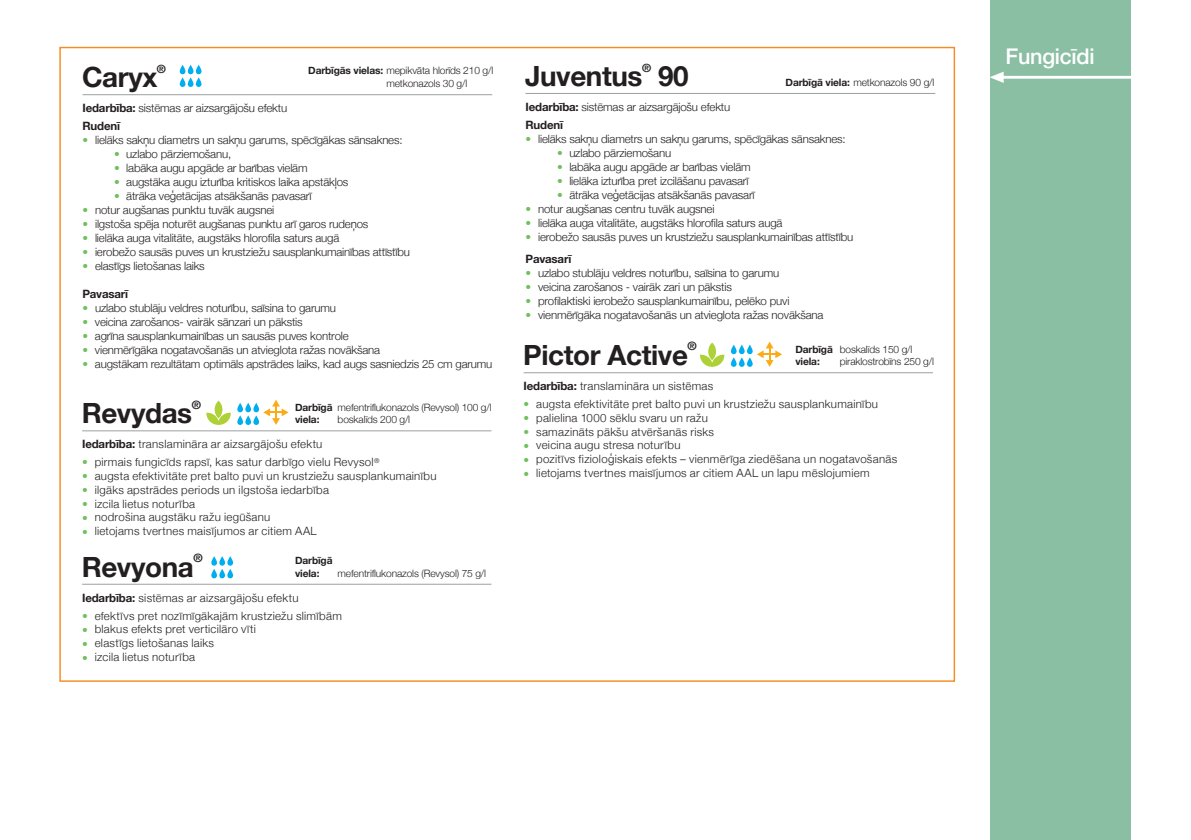
<style>
.page{position:relative;width:1191px;height:840px;background:#fff}
.page>*{position:absolute;margin:0;border:0;box-sizing:border-box;transform-origin:0 0}
.t1{font:700 27.8px "Helvetica Neue";letter-spacing:-.015em;color:#231f20}
.t2{font:500 21.6px "Helvetica Neue";letter-spacing:-.015em;color:#fff}
.t3{font:700 11.6px "Helvetica Neue";color:#231f20}
.t4{font:300 11.4px/18px "Helvetica Neue";letter-spacing:-.015em;color:#231f20}
.t5{font:300 11.4px/13.8px "Helvetica Neue";letter-spacing:.025em;color:#231f20}
.t6{font:300 11.4px/14px "Helvetica Neue";color:#6fc05a;text-align:justify}
.t7{font:700 11.4px "Helvetica Neue";letter-spacing:-.015em;color:#231f20}
.t8{font:300 10.2px/13px "Helvetica Neue";letter-spacing:-.015em;color:#231f20}
.t9{font:700 10.2px/12.2px "Helvetica Neue";letter-spacing:-.015em;color:#231f20}
.s1{font-weight:700}
.s2{color:#6fc05a}
</style>
<div class="page">
<div style="left:990px;top:0;width:140px;height:839px;background:#8bbfa3"></div>
<hr style="left:1002px;top:76px;width:139px;height:3px;background:#fff">
<svg style="left:990px;top:72px;width:13px;height:11px"></svg>
<hr style="left:525px;top:93px;width:410px;height:1px;background:#9d9fa2">
<hr style="left:82px;top:94px;width:410px;height:1px;background:#9d9fa2">
<svg style="left:180px;top:77px;width:5px;height:10px"></svg>
<svg style="left:188px;top:77px;width:5px;height:10px"></svg>
<svg style="left:196px;top:77px;width:5px;height:10px"></svg>
<div style="left:180px;top:65px;width:5px;height:9px;background:#00aeef;border-radius:3px"></div>
<div style="left:188px;top:65px;width:5px;height:9px;background:#00aeef;border-radius:3px"></div>
<div style="left:196px;top:65px;width:5px;height:9px;background:#00aeef;border-radius:3px"></div>
<hr style="left:523px;top:372px;width:410px;height:1px;background:#9d9fa2">
<svg style="left:700px;top:354px;width:24px;height:13px"></svg>
<svg style="left:708px;top:342px;width:8px;height:18px"></svg>
<svg style="left:731px;top:357px;width:5px;height:9px"></svg>
<svg style="left:739px;top:357px;width:5px;height:9px"></svg>
<svg style="left:747px;top:357px;width:5px;height:9px"></svg>
<svg style="left:731px;top:344px;width:5px;height:10px"></svg>
<svg style="left:739px;top:344px;width:5px;height:10px"></svg>
<svg style="left:747px;top:344px;width:5px;height:10px"></svg>
<svg style="left:757px;top:341px;width:25px;height:25px"></svg>
<hr style="left:82px;top:430px;width:409px;height:1px;background:#9d9fa2">
<svg style="left:206px;top:412px;width:25px;height:13px"></svg>
<div style="left:215px;top:400px;width:7px;height:18px;background:#add136;border-radius:50%"></div>
<svg style="left:237px;top:415px;width:6px;height:9px"></svg>
<svg style="left:245px;top:415px;width:6px;height:9px"></svg>
<svg style="left:253px;top:415px;width:6px;height:9px"></svg>
<svg style="left:237px;top:402px;width:6px;height:10px"></svg>
<svg style="left:245px;top:402px;width:6px;height:10px"></svg>
<svg style="left:253px;top:402px;width:6px;height:10px"></svg>
<svg style="left:263px;top:400px;width:25px;height:24px"></svg>
<hr style="left:82px;top:583px;width:409px;height:1px;background:#9d9fa2">
<svg style="left:211px;top:568px;width:6px;height:10px"></svg>
<svg style="left:219px;top:568px;width:6px;height:10px"></svg>
<svg style="left:227px;top:568px;width:6px;height:10px"></svg>
<svg style="left:211px;top:556px;width:6px;height:9px"></svg>
<svg style="left:219px;top:556px;width:6px;height:9px"></svg>
<svg style="left:227px;top:556px;width:6px;height:9px"></svg>
<h1 class="t1" style="left:82px;top:55px;width:77px">Caryx</h1>
<p class="t7" style="left:157px;top:60px;width:11px">®</p>
<p class="t8" style="left:386px;top:63px;width:108px;text-indent:-78px"><span class="s1">Darbīgās vielas:</span> mepikvāta hlorīds 210 g/l metkonazols 30 g/l</p>
<p class="t4" style="left:82px;top:98px;width:206px"><span class="s1">Iedarbība:</span> sistēmas ar aizsargājošu efektu<br><span class="s1">Rudenī</span></p>
<p class="t4" style="left:82px;top:130px;width:322px"><span class="s2">•</span> lielāks sakņu diametrs un sakņu garums, spēcīgākas sānsaknes:</p>
<p class="t4" style="left:114px;top:144px;width:118px"><span class="s2">•</span> uzlabo pārziemošanu,</p>
<p class="t4" style="left:114px;top:158px;width:195px"><span class="s2">•</span> labāka augu apgāde ar barības vielām</p>
<p class="t4" style="left:114px;top:172px;width:236px"><span class="s2">•</span> augstāka augu izturība kritiskos laika apstākļos</p>
<p class="t4" style="left:114px;top:186px;width:199px"><span class="s2">•</span> ātrāka veģetācijas atsākšanās pavasarī</p>
<p class="t4" style="left:82px;top:200px;width:193px"><span class="s2">•</span> notur augšanas punktu tuvāk augsnei</p>
<p class="t4" style="left:82px;top:214px;width:287px"><span class="s2">•</span> ilgstoša spēja noturēt augšanas punktu arī garos rudeņos</p>
<p class="t4" style="left:82px;top:228px;width:258px"><span class="s2">•</span> lielāka auga vitalitāte, augstāks hlorofila saturs augā</p>
<p class="t4" style="left:82px;top:242px;width:329px"><span class="s2">•</span> ierobežo sausās puves un krustziežu sausplankumainības attīstību</p>
<p class="t4" style="left:82px;top:256px;width:124px"><span class="s2">•</span> elastīgs lietošanas laiks</p>
<p class="t7" style="left:82px;top:285px;width:47px">Pavasarī</p>
<p class="t4" style="left:82px;top:298px;width:255px"><span class="s2">•</span> uzlabo stublāju veldres noturību, saīsina to garumu</p>
<p class="t4" style="left:82px;top:312px;width:222px"><span class="s2">•</span> veicina zarošanos- vairāk sānzari un pākstis</p>
<p class="t4" style="left:82px;top:326px;width:268px"><span class="s2">•</span> agrīna sausplankumainības un sausās puves kontrole</p>
<p class="t4" style="left:82px;top:340px;width:299px"><span class="s2">•</span> vienmērīgāka nogatavošanās un atvieglota ražas novākšana</p>
<p class="t4" style="left:82px;top:354px;width:411px"><span class="s2">•</span> augstākam rezultātam optimāls apstrādes laiks, kad augs sasniedzis 25 cm garumu</p>
<p class="t3" style="left:192px;top:395px;width:11px">®</p>
<h1 class="t1" style="left:82px;top:391px;width:112px">Revydas</h1>
<p class="t9" style="left:295px;top:401px;width:39px">Darbīgā viela:</p>
<p class="t8" style="left:338px;top:400px;width:155px">mefentriflukonazols (Revysol) 100 g/l</p>
<p class="t8" style="left:338px;top:412px;width:74px">boskalīds 200 g/l</p>
<p class="t5" style="left:82px;top:436px;width:242px"><span class="s1">Iedarbība:</span> translamināra ar aizsargājošu efektu</p>
<p class="t5" style="left:95px;top:454px;width:343px;text-indent:-13px"><span class="s2">•</span> pirmais fungicīds rapsī, kas satur darbīgo vielu Revysol<sup>®<br></sup>augsta efektivitāte pret balto puvi un krustziežu sausplankumainību ilgāks apstrādes periods un ilgstoša iedarbība<br>izcila lietus noturība<br>nodrošina augstāku ražu iegūšanu<br>lietojams tvertnes maisījumos ar citiem AAL</p>
<p class="t6" style="left:82px;top:468px;width:7px">• • • • •</p>
<p class="t3" style="left:193px;top:548px;width:11px">®</p>
<h1 class="t1" style="left:82px;top:544px;width:114px">Revyona</h1>
<p class="t9" style="left:295px;top:554px;width:39px">Darbīgā</p>
<p class="t9" style="left:295px;top:566px;width:26px">viela:</p>
<p class="t8" style="left:338px;top:565px;width:150px">mefentriflukonazols (Revysol) 75 g/l</p>
<p class="t5" style="left:82px;top:589px;width:218px"><span class="s1">Iedarbība:</span> sistēmas ar aizsargājošu efektu</p>
<p class="t5" style="left:95px;top:607px;width:249px;text-indent:-13px"><span class="s2">•</span> efektīvs pret nozīmīgākajām krustziežu slimībām blakus efekts pret verticilāro vīti<br>elastīgs lietošanas laiks<br>izcila lietus noturība</p>
<p class="t6" style="left:82px;top:621px;width:7px">• • •</p>
<p class="t7" style="left:642px;top:58px;width:11px">®</p>
<h1 class="t1" style="left:658px;top:54px;width:32px">90</h1>
<h1 class="t1" style="left:525px;top:54px;width:119px">Juventus</h1>
<p class="t8" style="left:785px;top:75px;width:150px"><span class="s1">Darbīgā viela:</span> metkonazols 90 g/l</p>
<p class="t4" style="left:525px;top:97px;width:206px"><span class="s1">Iedarbība:</span> sistēmas ar aizsargājošu efektu<br><span class="s1">Rudenī</span></p>
<p class="t4" style="left:525px;top:129px;width:322px"><span class="s2">•</span> lielāks sakņu diametrs un sakņu garums, spēcīgākas sānsaknes:</p>
<p class="t4" style="left:557px;top:143px;width:115px"><span class="s2">•</span> uzlabo pārziemošanu</p>
<p class="t4" style="left:557px;top:157px;width:195px"><span class="s2">•</span> labāka augu apgāde ar barības vielām</p>
<p class="t4" style="left:557px;top:171px;width:193px"><span class="s2">•</span> lielāka izturība pret izcilāšanu pavasarī</p>
<p class="t4" style="left:557px;top:185px;width:199px"><span class="s2">•</span> ātrāka veģetācijas atsākšanās pavasarī</p>
<p class="t4" style="left:525px;top:199px;width:190px"><span class="s2">•</span> notur augšanas centru tuvāk augsnei</p>
<p class="t4" style="left:525px;top:213px;width:258px"><span class="s2">•</span> lielāka auga vitalitāte, augstāks hlorofila saturs augā</p>
<p class="t4" style="left:525px;top:225px;width:329px;line-height:22px"><span class="s2">•</span> ierobežo sausās puves un krustziežu sausplankumainības attīstību<br><span class="s1">Pavasarī</span></p>
<p class="t4" style="left:525px;top:263px;width:255px"><span class="s2">•</span> uzlabo stublāju veldres noturību, saīsina to garumu</p>
<p class="t4" style="left:525px;top:277px;width:208px"><span class="s2">•</span> veicina zarošanos - vairāk zari un pākstis</p>
<p class="t4" style="left:525px;top:291px;width:265px"><span class="s2">•</span> profilaktiski ierobežo sausplankumainību, pelēko puvi</p>
<p class="t4" style="left:525px;top:305px;width:299px"><span class="s2">•</span> vienmērīgāka nogatavošanās un atvieglota ražas novākšana</p>
<p class="t3" style="left:687px;top:337px;width:11px">®</p>
<h1 class="t1" style="left:523px;top:333px;width:166px">Pictor Active</h1>
<p class="t9" style="left:795px;top:343px;width:39px">Darbīgā viela:</p>
<p class="t8" style="left:840px;top:342px;width:74px">boskalīds 150 g/l</p>
<p class="t8" style="left:840px;top:354px;width:96px">piraklostrobīns 250 g/l</p>
<p class="t5" style="left:523px;top:378px;width:191px"><span class="s1">Iedarbība:</span> translamināra un sistēmas</p>
<p class="t5" style="left:536px;top:396px;width:362px;text-indent:-13px"><span class="s2">•</span> augsta efektivitāte pret balto puvi un krustziežu sausplankumainību palielina 1000 sēklu svaru un ražu<br>samazināts pākšu atvēršanās risks<br>veicina augu stresa noturību<br>pozitīvs fizioloģiskais efekts – vienmērīga ziedēšana un nogatavošanās lietojams tvertnes maisījumos ar citiem AAL un lapu mēslojumiem</p>
<p class="t6" style="left:523px;top:410px;width:7px">• • • • •</p>
<h2 class="t2" style="left:1005px;top:39px;width:90px">Fungicīdi</h2>
</div>
